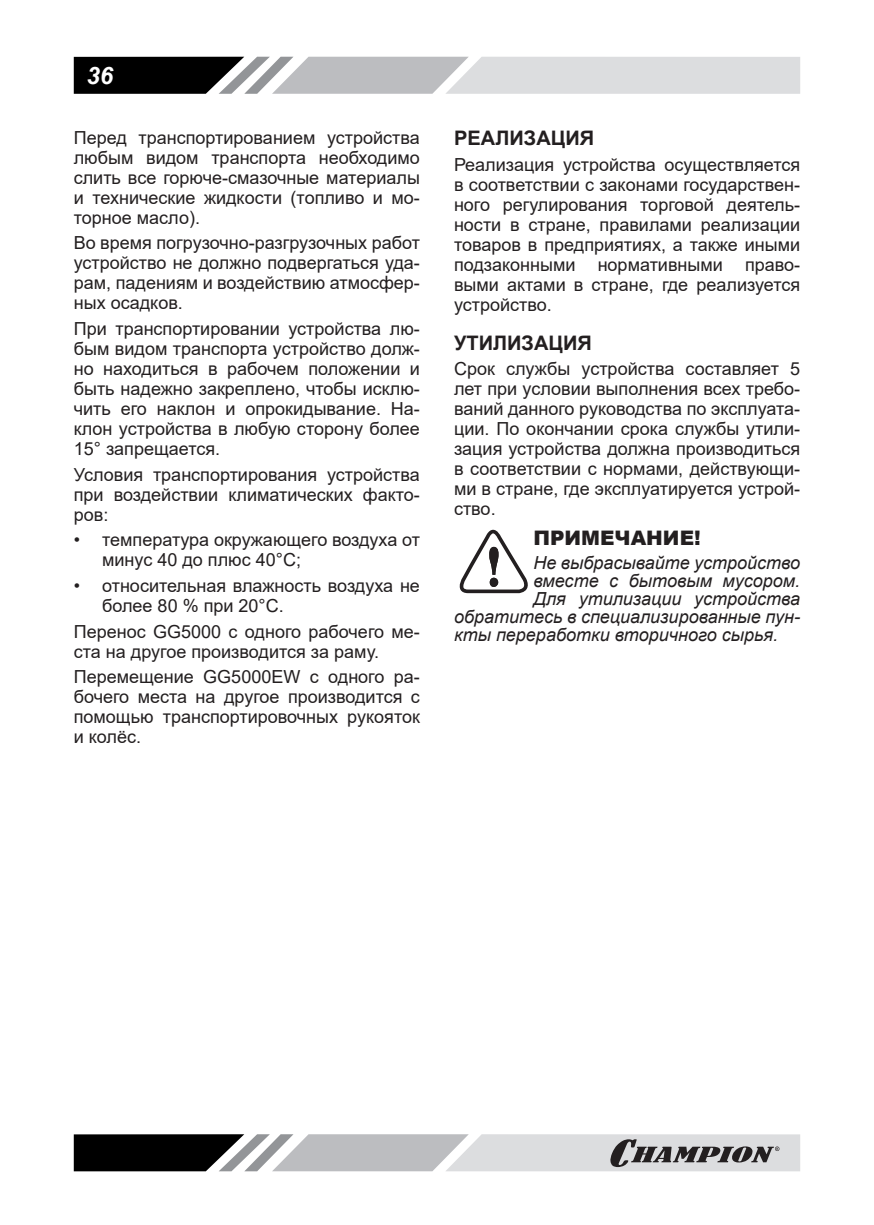
<style>
.page{position:relative;width:874px;height:1225px;background:#fff}
.page>*{position:absolute;margin:0;border:0;box-sizing:border-box;transform-origin:0 0}
.t1{font:italic 700 24px "Arial";color:#fff}
.Заголовок2{font:700 20px "Arial";color:#231f20}
.ВНИМАНИЕ{font:900 20px "Arial";color:#231f20}
.Текст_основной{font:18px/20px "Arial";color:#231f20;text-align:justify}
.ВНИМАНИЕ_ТЕКСТ{font:italic 18px "Arial";color:#231f20}
.Текст_список{font:18px/20px "Arial";color:#231f20}
</style>
<div class="page">
<svg style="left:74px;top:57px;width:725px;height:37px;background:#a7a8a9"></svg>
<svg style="left:74px;top:1134px;width:725px;height:37px;background:#9c9c9e"></svg>
<svg style="left:459px;top:530px;width:69px;height:63px"></svg>
<h1 class="t1" style="left:87px;top:59px;width:28px">36</h1>
<p class="Текст_основной" style="left:74px;top:127px;width:347px">Перед транспортированием устройства любым видом транспорта необходимо слить все горюче-смазочные материалы и технические жидкости (топливо и мо&shy;торное масло).</p>
<p class="Текст_основной" style="left:74px;top:233px;width:347px">Во время погрузочно-разгрузочных работ устройство не должно подвергаться уда&shy;рам, падениям и воздействию атмосфер&shy;ных осадков.</p>
<p class="Текст_основной" style="left:74px;top:318px;width:347px">При транспортировании устройства лю&shy;бым видом транспорта устройство долж&shy;но находиться в рабочем положении и быть надежно закреплено, чтобы исклю&shy;чить его наклон и опрокидывание. На&shy;клон устройства в любую сторону более 15° запрещается.</p>
<p class="Текст_основной" style="left:74px;top:464px;width:347px">Условия транспортирования устройства при воздействии климатических факто&shy;ров:</p>
<p class="Текст_список" style="left:102px;top:530px;width:319px;text-indent:-28px">• температура окружающего воздуха от минус 40 до плюс 40°С;</p>
<p class="Текст_список" style="left:102px;top:575px;width:319px;text-indent:-28px">• относительная влажность воздуха не более 80 % при 20°С.</p>
<p class="Текст_основной" style="left:74px;top:621px;width:347px">Перенос GG5000 с одного рабочего ме&shy;ста на другое производится за раму.</p>
<p class="Текст_основной" style="left:74px;top:667px;width:347px">Перемещение GG5000EW с одного ра&shy;бочего места на другое производится с помощью транспортировочных рукояток и колёс.</p>
<p class="Заголовок2" style="left:454px;top:124px;width:142px">РЕАЛИЗАЦИЯ</p>
<p class="Текст_основной" style="left:454px;top:154px;width:347px">Реализация устройства осуществляется в соответствии с законами государствен&shy;ного регулирования торговой деятель&shy;ности в стране, правилами реализации товаров в предприятиях, а также иными подзаконными нормативными право&shy;выми актами в стране, где реализуется устройство.</p>
<p class="Заголовок2" style="left:454px;top:329px;width:139px">УТИЛИЗАЦИЯ</p>
<p class="Текст_основной" style="left:454px;top:359px;width:347px">Срок службы устройства составляет 5 лет при условии выполнения всех требо&shy;ваний данного руководства по эксплуата&shy;ции. По окончании срока службы утили&shy;зация устройства должна производиться в соответствии с нормами, действующи&shy;ми в стране, где эксплуатируется устрой&shy;ство.</p>
<p class="ВНИМАНИЕ" style="left:533px;top:523px;width:169px">ПРИМЕЧАНИЕ!</p>
<p class="ВНИМАНИЕ_ТЕКСТ" style="left:533px;top:551px;width:268px">Не выбрасывайте устройство</p>
<p class="ВНИМАНИЕ_ТЕКСТ" style="left:533px;top:569px;width:268px">вместе с бытовым мусором.</p>
<p class="ВНИМАНИЕ_ТЕКСТ" style="left:533px;top:587px;width:268px">Для утилизации устройства</p>
<p class="ВНИМАНИЕ_ТЕКСТ" style="left:454px;top:605px;width:347px">обратитесь в специализированные пун-</p>
<p class="ВНИМАНИЕ_ТЕКСТ" style="left:454px;top:623px;width:325px">кты переработки вторичного сырья.</p>
</div>
